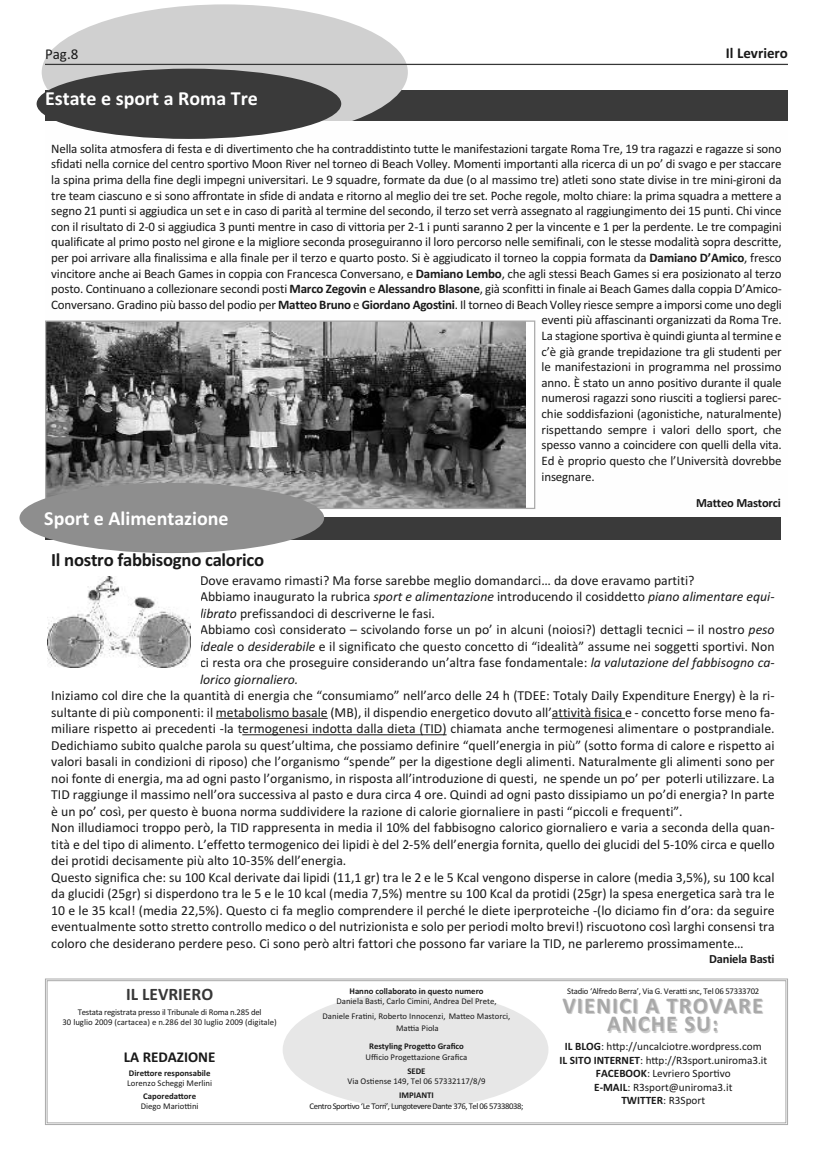
<style>
.page{position:relative;width:833px;height:1170px;background:#fff}
.page>*{position:absolute;margin:0;border:0;box-sizing:border-box;transform-origin:0 0}
.t1{font:700 22.5px/18.8px "Calibri";letter-spacing:.05em;color:#a9a9a9;text-align:center}
.t2{font:700 20px "Calibri";color:#fff}
.t3{font:700 18.75px "Calibri";letter-spacing:-.015em;color:#191919}
.t4{font:700 17.5px "Calibri";color:#373737}
.t5{font:700 15px "Calibri";color:#191919}
.t6{font:15px "Calibri";color:#191919}
.t7{font:13.75px/16.5px "Calibri";color:#191919}
.t8{font:13px "Calibri";letter-spacing:-.015em;color:#191919}
.t9{font:700 12.5px "Calibri";letter-spacing:-.015em;color:#191919}
.t10{font:11.25px/13.5px "Calibri";color:#191919;text-align:center}
.t11{font:8.75px/14.2px "Calibri";color:#191919;text-align:center}
.t12{font:8.75px/10.5px "Calibri";letter-spacing:-.025em;color:#191919;text-align:center}
.t13{font:700 8.75px "Calibri";color:#191919}
.t14{font:8.75px "Calibri";letter-spacing:-.05em;color:#191919}
.s1{font-weight:700}
.s2{font-style:italic}
</style>
<div class="page">
<div style="left:283px;top:991px;width:265px;height:116px;background:#e7e7e7;border-radius:50%"></div>
<div style="left:289px;top:90px;width:499px;height:30px;background:#3a3a3a"></div>
<hr style="left:216px;top:717px;width:112px;height:1px;background:#191919">
<hr style="left:552px;top:717px;width:73px;height:1px;background:#191919">
<hr style="left:242px;top:734px;width:204px;height:1px;background:#191919">
<div style="left:45px;top:978px;width:743px;height:146px;border:1px solid #a9a9a9"></div>
<div style="left:47px;top:980px;width:739px;height:143px;border:1px solid #a9a9a9"></div>
<div style="left:42px;top:4px;width:366px;height:136px;background:#d0d0d0;border-radius:50%"></div>
<hr style="left:45px;top:64px;width:743px;height:1px;background:#373737">
<img style="left:48px;top:577px;width:143px;height:90px">
<div style="left:45px;top:509px;width:736px;height:30px;background:#3a3a3a"></div>
<div style="left:45px;top:121px;width:743px;height:395px;background:#fefefe"></div>
<div style="left:37px;top:69px;width:304px;height:70px;background:#3a3a3a;border-radius:50%"></div>
<img style="left:47px;top:322px;width:479px;height:185px">
<div style="left:45px;top:320px;width:490px;height:189px;border:1px solid #a9a9a9"></div>
<div style="left:19px;top:483px;width:305px;height:70px;background:#8e8e8e;border-radius:50%"></div>
<p class="t6" style="left:45px;top:45px;width:35px">Pag.8</p>
<p class="t5" style="left:726px;top:44px;width:64px">Il Levriero</p>
<h2 class="t2" style="left:45px;top:87px;width:214px">Estate e sport a Roma Tre</h2>
<p class="t8" style="left:51px;top:141px;width:732px">Nella solita atmosfera di festa e di divertimento che ha contraddistinto tutte le manifestazioni targate Roma Tre, 19 tra ragazzi e ragazze si sono</p>
<p class="t8" style="left:51px;top:156px;width:732px">sfidati nella cornice del centro sportivo Moon River nel torneo di Beach Volley. Momenti importanti alla ricerca di un po’ di svago e per staccare</p>
<p class="t8" style="left:51px;top:172px;width:732px">la spina prima della fine degli impegni universitari. Le 9 squadre, formate da due (o al massimo tre) atleti sono state divise in tre mini-gironi da</p>
<p class="t8" style="left:51px;top:187px;width:732px">tre team ciascuno e si sono affrontate in sfide di andata e ritorno al meglio dei tre set. Poche regole, molto chiare: la prima squadra a mettere a</p>
<p class="t8" style="left:51px;top:203px;width:732px">segno 21 punti si aggiudica un set e in caso di parità al termine del secondo, il terzo set verrà assegnato al raggiungimento dei 15 punti. Chi vince</p>
<p class="t8" style="left:51px;top:219px;width:732px">con il risultato di 2-0 si aggiudica 3 punti mentre in caso di vittoria per 2-1 i punti saranno 2 per la vincente e 1 per la perdente. Le tre compagini</p>
<p class="t8" style="left:51px;top:234px;width:732px">qualificate al primo posto nel girone e la migliore seconda proseguiranno il loro percorso nelle semifinali, con le stesse modalità sopra descritte,</p>
<p class="t8" style="left:51px;top:250px;width:732px">per poi arrivare alla finalissima e alla finale per il terzo e quarto posto. Si è aggiudicato il torneo la coppia formata da <span class="s1">Damiano D’Amico</span>, fresco</p>
<p class="t8" style="left:51px;top:265px;width:732px">vincitore anche ai Beach Games in coppia con Francesca Conversano, e <span class="s1">Damiano Lembo</span>, che agli stessi Beach Games si era posizionato al terzo</p>
<p class="t8" style="left:51px;top:281px;width:732px">posto. Continuano a collezionare secondi posti <span class="s1">Marco Zegovin</span> e <span class="s1">Alessandro Blasone</span>, già sconfitti in finale ai Beach Games dalla coppia D’Amico-</p>
<p class="t8" style="left:51px;top:297px;width:732px">Conversano. Gradino più basso del podio per <span class="s1">Matteo Bruno</span> e <span class="s1">Giordano Agostini</span>. Il torneo di Beach Volley riesce sempre a imporsi come uno degli</p>
<p class="t8" style="left:541px;top:312px;width:242px">eventi più affascinanti organizzati da Roma Tre.</p>
<p class="t8" style="left:541px;top:328px;width:242px">La stagione sportiva è quindi giunta al termine e</p>
<p class="t8" style="left:541px;top:343px;width:242px">c’è già grande trepidazione tra gli studenti per</p>
<p class="t8" style="left:541px;top:359px;width:242px">le manifestazioni in programma nel prossimo</p>
<p class="t8" style="left:541px;top:375px;width:242px">anno. È stato un anno positivo durante il quale</p>
<p class="t8" style="left:541px;top:390px;width:241px">numerosi ragazzi sono riusciti a togliersi parec-</p>
<p class="t8" style="left:541px;top:406px;width:242px">chie soddisfazioni (agonistiche, naturalmente)</p>
<p class="t8" style="left:541px;top:421px;width:242px">rispettando sempre i valori dello sport, che</p>
<p class="t8" style="left:541px;top:437px;width:242px">spesso vanno a coincidere con quelli della vita.</p>
<p class="t8" style="left:541px;top:453px;width:242px">Ed è proprio questo che l’Università dovrebbe</p>
<p class="t8" style="left:541px;top:468px;width:55px">insegnare.</p>
<h2 class="t2" style="left:44px;top:506px;width:186px">Sport e Alimentazione</h2>
<p class="t9" style="left:696px;top:495px;width:86px">Matteo Mastorci</p>
<h3 class="t3" style="left:51px;top:548px;width:214px">Il nostro fabbisogno calorico</h3>
<p class="t7" style="left:200px;top:571px;width:576px">Dove eravamo rimasti? Ma forse sarebbe meglio domandarci… da dove eravamo partiti?<br>Abbiamo inaugurato la rubrica <span class="s2">sport e alimentazione</span> introducendo il cosiddetto <span class="s2">piano alimentare equi&shy;librato</span> prefissandoci di descriverne le fasi.<br>Abbiamo così considerato – scivolando forse un po’ in alcuni (noiosi?) dettagli tecnici – il nostro <span class="s2">peso ideale</span> o <span class="s2">desiderabile</span> e il significato che questo concetto di “idealità” assume nei soggetti sportivi. Non ci resta ora che proseguire considerando un’altra fase fondamentale: <span class="s2">la valutazione del fabbisogno ca&shy;lorico giornaliero.</span></p>
<p class="t7" style="left:51px;top:687px;width:725px">Iniziamo col dire che la quantità di energia che “consumiamo” nell’arco delle 24 h (TDEE: Totaly Daily Expenditure Energy) è la ri&shy;sultante di più componenti: il metabolismo basale (MB), il dispendio energetico dovuto all’attività fisica e - concetto forse meno fa&shy;miliare rispetto ai precedenti -la termogenesi indotta dalla dieta (TID) chiamata anche termogenesi alimentare o postprandiale.<br>Dedichiamo subito qualche parola su quest’ultima, che possiamo definire “quell’energia in più” (sotto forma di calore e rispetto ai valori basali in condizioni di riposo) che l’organismo “spende” per la digestione degli alimenti. Naturalmente gli alimenti sono per noi fonte di energia, ma ad ogni pasto l’organismo, in risposta all’introduzione di questi, ne spende un po’ per poterli utilizzare. La TID raggiunge il massimo nell’ora successiva al pasto e dura circa 4 ore. Quindi ad ogni pasto dissipiamo un po’di energia? In parte è un po’ così, per questo è buona norma suddividere la razione di calorie giornaliere in pasti “piccoli e frequenti”.<br>Non illudiamoci troppo però, la TID rappresenta in media il 10% del fabbisogno calorico giornaliero e varia a seconda della quan&shy;tità e del tipo di alimento. L’effetto termogenico dei lipidi è del 2-5% dell’energia fornita, quello dei glucidi del 5-10% circa e quello dei protidi decisamente più alto 10-35% dell’energia.<br>Questo significa che: su 100 Kcal derivate dai lipidi (11,1 gr) tra le 2 e le 5 Kcal vengono disperse in calore (media 3,5%), su 100 kcal da glucidi (25gr) si disperdono tra le 5 e le 10 kcal (media 7,5%) mentre su 100 Kcal da protidi (25gr) la spesa energetica sarà tra le 10 e le 35 kcal! (media 22,5%). Questo ci fa meglio comprendere il perché le diete iperproteiche -(lo diciamo fin d’ora: da seguire eventualmente sotto stretto controllo medico o del nutrizionista e solo per periodi molto brevi!) riscuotono così larghi consensi tra coloro che desiderano perdere peso. Ci sono però altri fattori che possono far variare la TID, ne parleremo prossimamente…</p>
<p class="t9" style="left:709px;top:951px;width:67px">Daniela Basti</p>
<p class="t4" style="left:126px;top:984px;width:89px">IL LEVRIERO</p>
<p class="t12" style="left:62px;top:1006px;width:216px">Testata registrata presso il Tribunale di Roma n.285 del<br>30 luglio 2009 (cartacea) e n.286 del 30 luglio 2009 (digitale)</p>
<p class="t5" style="left:124px;top:1048px;width:93px">LA REDAZIONE</p>
<p class="t13" style="left:129px;top:1067px;width:83px">Direttore responsabile</p>
<p class="t11" style="left:127px;top:1075px;width:86px">Lorenzo Scheggi Merlini</p>
<p class="t13" style="left:143px;top:1090px;width:54px">Caporedattore</p>
<p class="t11" style="left:141px;top:1098px;width:59px">Diego Mariottini</p>
<p class="t12" style="left:567px;top:985px;width:194px">Stadio ‘Alfredo Berra’, Via G. Veratti snc, Tel 06 57333702</p>
<h1 class="t1" style="left:562px;top:995px;width:202px">VIENICI A TROVARE<br>ANCHE SU:</h1>
<p class="t10" style="left:559px;top:1039px;width:209px"><span class="s1">IL BLOG</span>: http://uncalciotre.wordpress.com<br><span class="s1">IL SITO INTERNET</span>: http://R3sport.uniroma3.it <span class="s1">FACEBOOK</span>: Levriero Sportivo<br><span class="s1">E-MAIL</span>: R3sport@uniroma3.it<br><span class="s1">TWITTER</span>: R3Sport</p>
<p class="t13" style="left:349px;top:985px;width:135px">Hanno collaborato in questo numero</p>
<p class="t11" style="left:322px;top:994px;width:189px">Daniela Basti, Carlo Cimini, Andrea Del Prete,<br>Daniele Fratini, Roberto Innocenzi, Matteo Mastorci,</p>
<p class="t11" style="left:396px;top:1021px;width:44px">Mattia Piola</p>
<p class="t13" style="left:369px;top:1041px;width:96px">Restyling Progetto Grafico</p>
<p class="t11" style="left:366px;top:1049px;width:103px">Ufficio Progettazione Grafica</p>
<p class="t13" style="left:407px;top:1065px;width:20px">SEDE</p>
<p class="t11" style="left:347px;top:1073px;width:139px">Via Ostiense 149, Tel 06 57332117/8/9</p>
<p class="t13" style="left:399px;top:1089px;width:36px">IMPIANTI</p>
<p class="t14" style="left:309px;top:1100px;width:215px">Centro Sportivo ‘Le Torri’, Lungotevere Dante 376, Tel 06 57338038;</p>
</div>
